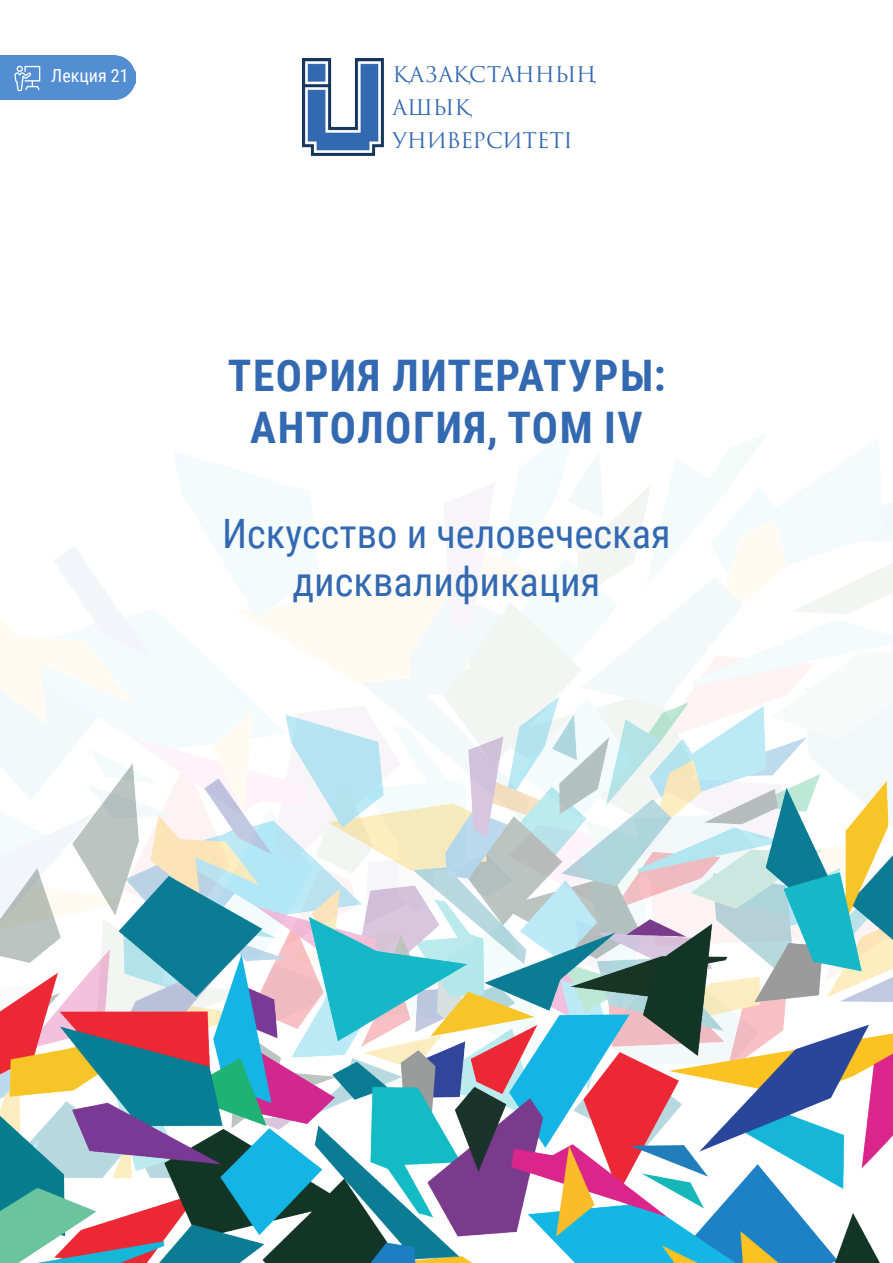
<style>
.page{position:relative;width:893px;height:1263px;background:#fff}
.page>*{position:absolute;margin:0;border:0;box-sizing:border-box;transform-origin:0 0}
.t1{font:700 43.5px/52.2px "Roboto Condensed";letter-spacing:.035em;color:#3269b1;text-align:center}
.t2{font:40.5px/48.6px "Roboto Condensed";color:#3269b1;text-align:center}
.t3{font:21px "Trajan Pro 3";letter-spacing:-.01em;color:#3269b1}
.t4{font:18px "Roboto Condensed";color:#fff}
</style>
<div class="page">
<img style="left:0;top:425px;width:893px;height:638px">
<img style="left:302px;top:58px;width:82px;height:98px">
<img style="left:0;top:696px;width:892px;height:33px">
<img style="left:0;top:729px;width:892px;height:534px">
<div style="left:0;top:55px;width:136px;height:45px;background:#538dd2"></div>
<svg style="left:14px;top:66px;width:26px;height:25px"></svg>
<p class="t4" style="left:51px;top:63px;width:79px">Лекция 21</p>
<p class="t3" style="left:393px;top:60px;width:205px">ҚАЗАҚСТАННЫҢ</p>
<p class="t3" style="left:393px;top:93px;width:80px">АШЫҚ</p>
<p class="t3" style="left:393px;top:126px;width:182px">УНИВЕРСИТЕТІ</p>
<p class="t1" style="left:228px;top:348px;width:439px">ТЕОРИЯ ЛИТЕРАТУРЫ:<br>АНТОЛОГИЯ, ТОМ ІV</p>
<p class="t2" style="left:222px;top:507px;width:450px">Искусство и человеческая дисквалификация</p>
</div>
